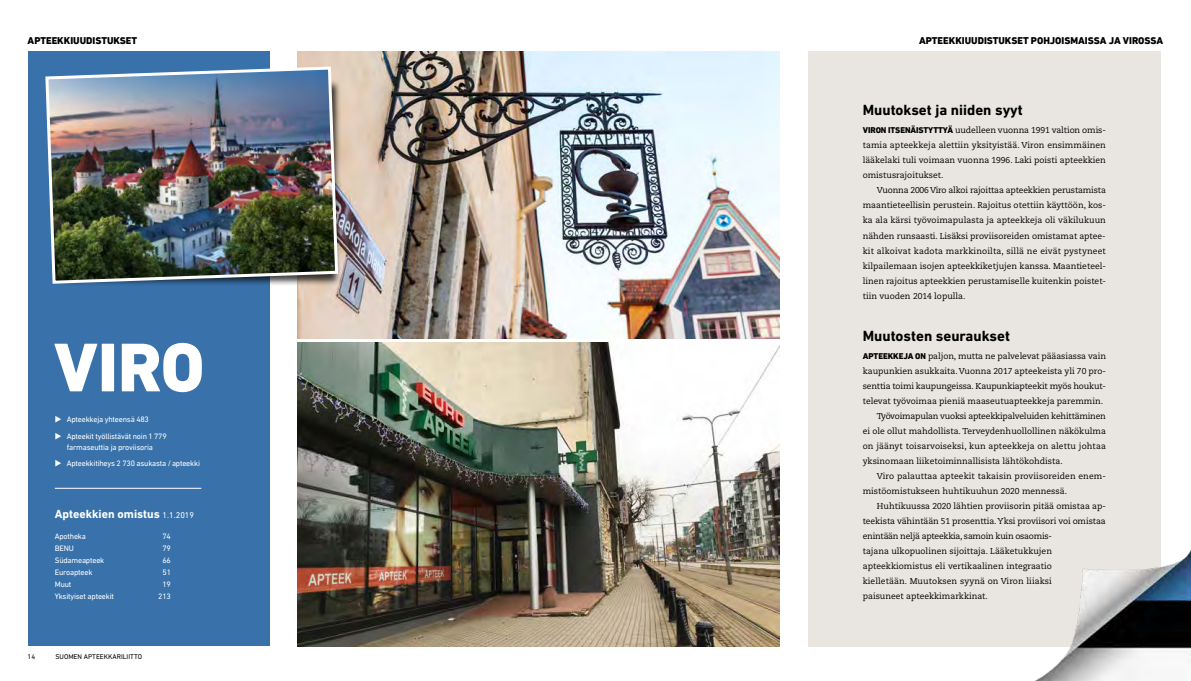
<style>
.page{position:relative;width:1191px;height:681px;background:#fff}
.page>*{position:absolute;margin:0;border:0;box-sizing:border-box;transform-origin:0 0}
.t1{font:800 70px "DIN Next LT Pro";color:#fff}
.t2{font:700 15px "DIN Next LT Pro";color:#000}
.t3{font:700 12px "DIN Next LT Pro";color:#fff}
.t4{font:800 10px "DIN Next LT Pro";color:#000}
.t5{font:8.5px/15px "Caecilia LT Std";color:#000;text-align:justify}
.t6{font:8.5px "Caecilia LT Std";letter-spacing:-.025em;color:#000}
.t7{font:8.5px "Caecilia LT Std";letter-spacing:-.02em;color:#000}
.t8{font:8px/11px "DIN Next LT Pro";letter-spacing:-.025em;color:#fff;text-align:center}
.t9{font:7px "DIN Next LT Pro";color:#000}
.s1{font-weight:400;font-size:8.5px}
.s2{font-family:"DIN Next LT Pro";font-weight:800}
</style>
<div class="page">
<div style="left:808px;top:51px;width:352px;height:595px;background:#e9e6e1"></div>
<div style="left:28px;top:51px;width:241px;height:594px;background:#3972ab"></div>
<hr style="left:55px;top:488px;width:146px;height:1px;background:#fff">
<img style="left:298px;top:51px;width:482px;height:288px">
<img style="left:298px;top:342px;width:482px;height:303px">
<img style="left:45px;top:65px;width:295px;height:220px">
<img style="left:1001px;top:510px;width:190px;height:170px">
<p class="t4" style="left:28px;top:34px;width:111px">APTEEKKIUUDISTUKSET</p>
<h1 class="t1" style="left:54px;top:326px;width:152px">VIRO</h1>
<p class="t8" style="left:55px;top:413px;width:96px">◆ Apteekkeja yhteensä 483</p>
<p class="t8" style="left:55px;top:430px;width:113px">◆ Apteekit työllistävät noin 1 779 farmaseuttia ja proviisoria</p>
<p class="t8" style="left:55px;top:457px;width:147px">◆ Apteekkitiheys 2 730 asukasta / apteekki</p>
<h3 class="t3" style="left:55px;top:507px;width:141px">Apteekkien omistus <span class="s1">1.1.2019</span></h3>
<p class="t8" style="left:55px;top:530px;width:33px">Apotheka</p>
<p class="t8" style="left:162px;top:530px;width:10px">74</p>
<p class="t8" style="left:55px;top:542px;width:21px">BENU</p>
<p class="t8" style="left:162px;top:542px;width:10px">79</p>
<p class="t8" style="left:55px;top:554px;width:51px">Südameapteek</p>
<p class="t8" style="left:162px;top:554px;width:10px">66</p>
<p class="t8" style="left:55px;top:566px;width:39px">Euroapteek</p>
<p class="t8" style="left:163px;top:566px;width:10px">51</p>
<p class="t8" style="left:55px;top:578px;width:18px">Muut</p>
<p class="t8" style="left:162px;top:578px;width:10px">19</p>
<p class="t8" style="left:55px;top:590px;width:61px">Yksityiset apteekit</p>
<p class="t8" style="left:158px;top:590px;width:14px">213</p>
<p class="t9" style="left:28px;top:652px;width:9px">14</p>
<p class="t9" style="left:55px;top:652px;width:88px">SUOMEN APTEEKKARILIITTO</p>
<p class="t4" style="left:919px;top:34px;width:246px">APTEEKKIUUDISTUKSET POHJOISMAISSA JA VIROSSA</p>
<h2 class="t2" style="left:862px;top:101px;width:162px">Muutokset ja niiden syyt</h2>
<p class="t5" style="left:862px;top:123px;width:245px"><span class="s2">VIRON ITSENÄISTYTTYÄ</span> uudelleen vuonna 1991 valtion omis&shy;tamia apteekkeja alettiin yksityistää. Viron ensimmäinen lääkelaki tuli voimaan vuonna 1996. Laki poisti apteekkien omistusrajoitukset.</p>
<p class="t5" style="left:862px;top:183px;width:245px;text-indent:14px">Vuonna 2006 Viro alkoi rajoittaa apteekkien perustamista maantieteellisin perustein. Rajoitus otettiin käyttöön, kos&shy;ka ala kärsi työvoimapulasta ja apteekkeja oli väkilukuun nähden runsaasti. Lisäksi proviisoreiden omistamat aptee&shy;kit alkoivat kadota markkinoilta, sillä ne eivät pystyneet kilpailemaan isojen apteekkiketjujen kanssa. Maantieteel&shy;linen rajoitus apteekkien perustamiselle kuitenkin poistet&shy;tiin vuoden 2014 lopulla.</p>
<h2 class="t2" style="left:862px;top:326px;width:149px">Muutosten seuraukset</h2>
<p class="t5" style="left:862px;top:348px;width:245px"><span class="s2">APTEEKKEJA ON</span> paljon, mutta ne palvelevat pääasiassa vain</p>
<p class="t5" style="left:862px;top:363px;width:245px">kaupunkien asukkaita. Vuonna 2017 apteekeista yli 70 pro-</p>
<p class="t7" style="left:862px;top:380px;width:245px">senttia toimi kaupungeissa. Kaupunkiapteekit myös houkut-</p>
<p class="t5" style="left:862px;top:393px;width:242px">televat työvoimaa pieniä maaseutuapteekkeja paremmin.</p>
<p class="t6" style="left:877px;top:410px;width:230px">Työvoimapulan vuoksi apteekkipalveluiden kehittäminen</p>
<p class="t5" style="left:862px;top:423px;width:245px">ei ole ollut mahdollista. Terveydenhuollollinen näkökulma</p>
<p class="t5" style="left:862px;top:438px;width:245px">on jäänyt toisarvoiseksi, kun apteekkeja on alettu johtaa</p>
<p class="t5" style="left:862px;top:453px;width:201px">yksinomaan liiketoiminnallisista lähtökohdista.</p>
<p class="t5" style="left:877px;top:468px;width:230px">Viro palauttaa apteekit takaisin proviisoreiden enem-</p>
<p class="t5" style="left:862px;top:483px;width:206px">mistöomistukseen huhtikuuhun 2020 mennessä.</p>
<p class="t5" style="left:877px;top:498px;width:230px">Huhtikuussa 2020 lähtien proviisorin pitää omistaa ap-</p>
<p class="t5" style="left:862px;top:513px;width:244px">teekista vähintään 51 prosenttia. Yksi proviisori voi omistaa</p>
<p class="t6" style="left:862px;top:530px;width:191px">enintään neljä apteekkia, samoin kuin osaomis-</p>
<p class="t5" style="left:862px;top:543px;width:191px">tajana ulkopuolinen sijoittaja. Lääketukkujen</p>
<p class="t5" style="left:862px;top:558px;width:191px">apteekkiomistus eli vertikaalinen integraatio</p>
<p class="t5" style="left:862px;top:573px;width:191px">kielletään. Muutoksen syynä on Viron liiaksi</p>
<p class="t5" style="left:862px;top:588px;width:127px">paisuneet apteekkimarkkinat.</p>
</div>
